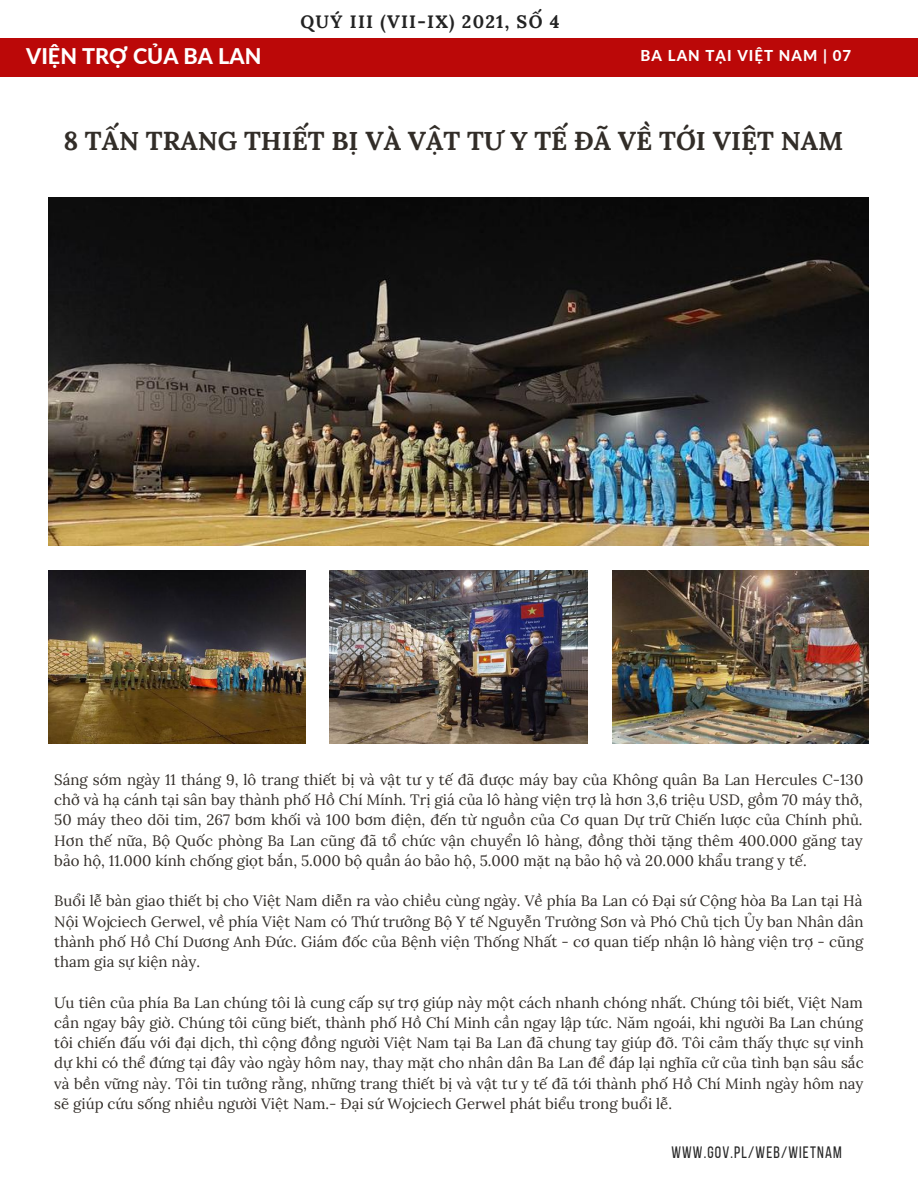
<style>
.page{position:relative;width:918px;height:1188px;background:#fff}
.page>*{position:absolute;margin:0;border:0;box-sizing:border-box;transform-origin:0 0}
.t1{font:700 25.95px "Lora";color:#322d28}
.t2{font:800 21.6px "Lato";color:#fff}
.t3{font:700 18px "Lora";letter-spacing:.07em;color:#222}
.t4{font:16.5px "Bebas Neue";letter-spacing:.07em;color:#282828}
.t5{font:15px/20.2px "Lora";color:#322d28;text-align:justify}
.t6{font:800 15px "Lato";letter-spacing:.07em;color:#fff}
</style>
<div class="page">
<img style="left:49px;top:197px;width:820px;height:349px">
<img style="left:49px;top:571px;width:256px;height:173px">
<img style="left:330px;top:571px;width:258px;height:173px">
<img style="left:612px;top:571px;width:257px;height:173px">
<div style="left:0;top:38px;width:918px;height:39px;background:#bb0808"></div>
<p class="t3" style="left:300px;top:10px;width:261px">QUÝ III (VII-IX) 2021, SỐ 4</p>
<h2 class="t2" style="left:26px;top:43px;width:237px">VIỆN TRỢ CỦA BA LAN</h2>
<p class="t6" style="left:641px;top:47px;width:212px">BA LAN TẠI VIỆT NAM | 07</p>
<h1 class="t1" style="left:63px;top:124px;width:781px">8 TẤN TRANG THIẾT BỊ VÀ VẬT TƯ Y TẾ ĐÃ VỀ TỚI VIỆT NAM</h1>
<p class="t5" style="left:54px;top:769px;width:811px">Sáng sớm ngày 11 tháng 9, lô trang thiết bị và vật tư y tế đã được máy bay của Không quân Ba Lan Hercules C-130 chở và hạ cánh tại sân bay thành phố Hồ Chí Mính. Trị giá của lô hàng viện trợ là hơn 3,6 triệu USD, gồm 70 máy thở, 50 máy theo dõi tim, 267 bơm khối và 100 bơm điện, đến từ nguồn của Cơ quan Dự trữ Chiến lược của Chính phủ.<br>Hơn thế nữa, Bộ Quốc phòng Ba Lan cũng đã tổ chức vận chuyển lô hàng, đồng thời tặng thêm 400.000 găng tay bảo hộ, 11.000 kính chống giọt bắn, 5.000 bộ quần áo bảo hộ, 5.000 mặt nạ bảo hộ và 20.000 khẩu trang y tế.</p>
<p class="t5" style="left:54px;top:891px;width:811px">Buổi lễ bàn giao thiết bị cho Việt Nam diễn ra vào chiều cùng ngày. Về phía Ba Lan có Đại sứ Cộng hòa Ba Lan tại Hà Nội Wojciech Gerwel, về phía Việt Nam có Thứ trưởng Bộ Y tế Nguyễn Trường Sơn và Phó Chủ tịch Ủy ban Nhân dân thành phố Hồ Chí Dương Anh Đức. Giám đốc của Bệnh viện Thống Nhất - cơ quan tiếp nhận lô hàng viện trợ - cũng tham gia sự kiện này.</p>
<p class="t5" style="left:54px;top:992px;width:811px">Ưu tiên của phía Ba Lan chúng tôi là cung cấp sự trợ giúp này một cách nhanh chóng nhất. Chúng tôi biết, Việt Nam cần ngay bây giờ. Chúng tôi cũng biết, thành phố Hồ Chí Minh cần ngay lập tức. Năm ngoái, khi người Ba Lan chúng tôi chiến đấu với đại dịch, thì cộng đồng người Việt Nam tại Ba Lan đã chung tay giúp đỡ. Tôi cảm thấy thực sự vinh dự khi có thể đứng tại đây vào ngày hôm nay, thay mặt cho nhân dân Ba Lan để đáp lại nghĩa cử của tình bạn sâu sắc và bền vững này. Tôi tin tưởng rằng, những trang thiết bị và vật tư y tế đã tới thành phố Hồ Chí Minh ngày hôm nay sẽ giúp cứu sống nhiều người Việt Nam.- Đại sứ Wojciech Gerwel phát biểu trong buổi lễ.</p>
<p class="t4" style="left:671px;top:1146px;width:172px">WWW.GOV.PL/WEB/WIETNAM</p>
</div>
